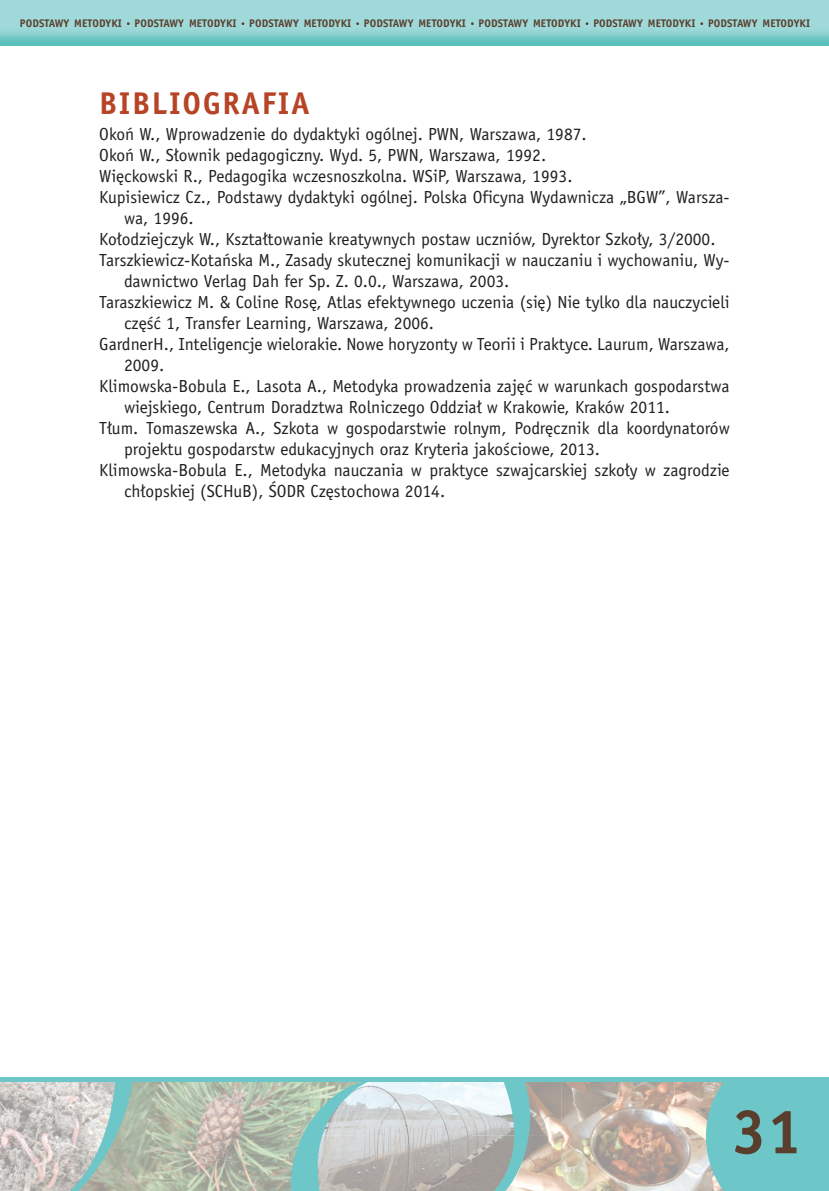
<style>
.page{position:relative;width:829px;height:1191px;background:#fff}
.page>*{position:absolute;margin:0;border:0;box-sizing:border-box;transform-origin:0 0}
.t1{font:700 63px "Officina San PL";color:#5a3e2d}
.t2{font:700 31.5px "Officina San PL";letter-spacing:.05em;color:#b74426}
.t3{font:17.5px "Officina San PL";color:#231f20}
.t4{font:700 11.03px "Officina San PL";letter-spacing:.01em;color:#5a3e2d}
</style>
<div class="page">
<img style="left:0;top:0;width:828px;height:46px">
<img style="left:540px;top:1081px;width:165px;height:54px">
<img style="left:561px;top:1135px;width:144px;height:56px">
<img style="left:377px;top:1081px;width:88px;height:54px">
<img style="left:377px;top:1135px;width:88px;height:56px">
<img style="left:134px;top:1081px;width:56px;height:65px">
<img style="left:190px;top:1081px;width:91px;height:65px">
<img style="left:134px;top:1146px;width:147px;height:45px">
<img style="left:0;top:1081px;width:32px;height:110px">
<svg style="left:465px;top:1081px;width:75px;height:110px"></svg>
<svg style="left:281px;top:1081px;width:96px;height:110px"></svg>
<svg style="left:32px;top:1081px;width:102px;height:110px"></svg>
<div style="left:0;top:1076px;width:828px;height:5px;background:#6dc6c7"></div>
<svg style="left:705px;top:1076px;width:123px;height:115px"></svg>
<p class="t4" style="left:20px;top:17px;width:791px">PODSTAWY METODYKI PODSTAWY METODYKI PODSTAWY METODYKI PODSTAWY METODYKI PODSTAWY METODYKI PODSTAWY METODYKI PODSTAWY METODYKI</p>
<h2 class="t2" style="left:99px;top:84px;width:212px">BIBLIOGRAFIA</h2>
<p class="t3" style="left:99px;top:124px;width:489px">Okoń W., Wprowadzenie do dydaktyki ogólnej. PWN, Warszawa, 1987.</p>
<p class="t3" style="left:99px;top:145px;width:448px">Okoń W., Słownik pedagogiczny. Wyd. 5, PWN, Warszawa, 1992.</p>
<p class="t3" style="left:99px;top:166px;width:474px">Więckowski R., Pedagogika wczesnoszkolna. WSiP, Warszawa, 1993.</p>
<p class="t3" style="left:99px;top:187px;width:632px">Kupisiewicz Cz., Podstawy dydaktyki ogólnej. Polska Oficyna Wydawnicza „BGW”, Warsza-</p>
<p class="t3" style="left:124px;top:208px;width:71px">wa, 1996.</p>
<p class="t3" style="left:99px;top:229px;width:617px">Kołodziejczyk W., Kształtowanie kreatywnych postaw uczniów, Dyrektor Szkoły, 3/2000.</p>
<p class="t3" style="left:99px;top:250px;width:632px">Tarszkiewicz-Kotańska M., Zasady skutecznej komunikacji w nauczaniu i wychowaniu, Wy-</p>
<p class="t3" style="left:124px;top:271px;width:387px">dawnictwo Verlag Dah fer Sp. Z. 0.0., Warszawa, 2003.</p>
<p class="t3" style="left:99px;top:292px;width:632px">Taraszkiewicz M. &amp; Coline Rosę, Atlas efektywnego uczenia (się) Nie tylko dla nauczycieli</p>
<p class="t3" style="left:124px;top:313px;width:311px">część 1, Transfer Learning, Warszawa, 2006.</p>
<p class="t3" style="left:99px;top:334px;width:632px">GardnerH., Inteligencje wielorakie. Nowe horyzonty w Teorii i Praktyce. Laurum, Warszawa,</p>
<p class="t3" style="left:124px;top:355px;width:42px">2009.</p>
<p class="t3" style="left:99px;top:376px;width:631px">Klimowska-Bobula E., Lasota A., Metodyka prowadzenia zajęć w warunkach gospodarstwa</p>
<p class="t3" style="left:124px;top:397px;width:547px">wiejskiego, Centrum Doradztwa Rolniczego Oddział w Krakowie, Kraków 2011.</p>
<p class="t3" style="left:99px;top:418px;width:632px">Tłum. Tomaszewska A., Szkota w gospodarstwie rolnym, Podręcznik dla koordynatorów</p>
<p class="t3" style="left:124px;top:439px;width:477px">projektu gospodarstw edukacyjnych oraz Kryteria jakościowe, 2013.</p>
<p class="t3" style="left:99px;top:460px;width:631px">Klimowska-Bobula E., Metodyka nauczania w praktyce szwajcarskiej szkoły w zagrodzie</p>
<p class="t3" style="left:124px;top:481px;width:322px">chłopskiej (SCHuB), ŚODR Częstochowa 2014.</p>
<h1 class="t1" style="left:731px;top:1092px;width:72px">31</h1>
</div>
